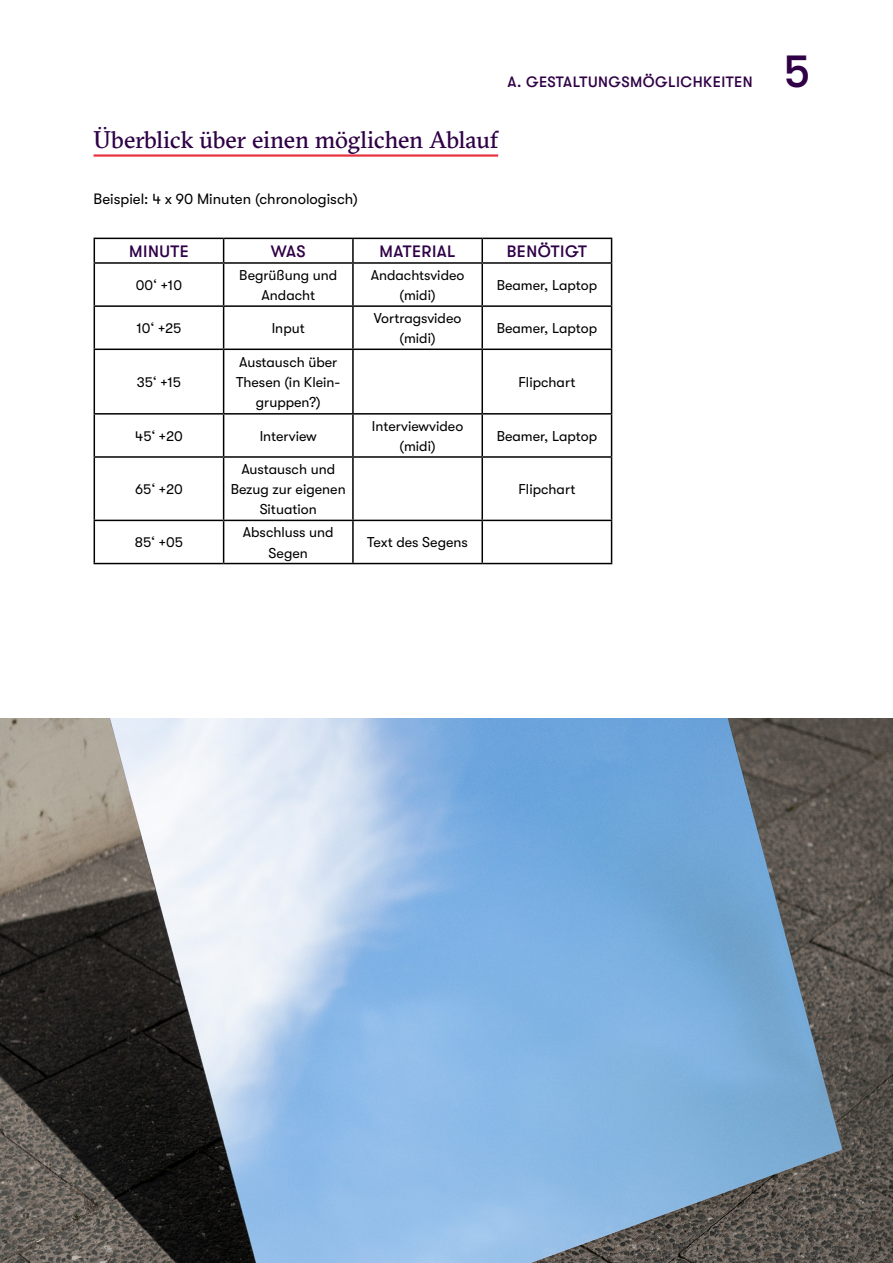
<style>
.page{position:relative;width:893px;height:1263px;background:#fff}
.page>*{position:absolute;margin:0;border:0;box-sizing:border-box;transform-origin:0 0}
.t1{font:500 45px "GT Walsheim Pro";color:#2f0046}
.t2{font:24px "GT Sectra";letter-spacing:-.015em;color:#2f0046}
.t3{font:500 16.5px "GT Walsheim Pro";letter-spacing:.03em;color:#2f0046}
.t4{font:15px "GT Walsheim Pro";color:#000}
.t5{font:500 15px "GT Walsheim Pro";letter-spacing:.03em;color:#2f0046}
.t6{font:14.25px/20.2px "GT Walsheim Pro";color:#000;text-align:center}
</style>
<div class="page">
<hr style="left:94px;top:154px;width:404px;height:3px;background:#e7343f">
<hr style="left:94px;top:238px;width:130px;height:1px;background:#000">
<svg style="left:94px;top:239px;width:1px;height:23px"></svg>
<hr style="left:224px;top:238px;width:129px;height:1px;background:#000">
<svg style="left:223px;top:239px;width:1px;height:23px"></svg>
<hr style="left:353px;top:238px;width:129px;height:1px;background:#000">
<hr style="left:352px;top:239px;width:2px;height:23px;background:#000">
<hr style="left:482px;top:238px;width:130px;height:1px;background:#000">
<hr style="left:481px;top:239px;width:2px;height:23px;background:#000">
<svg style="left:611px;top:239px;width:1px;height:23px"></svg>
<hr style="left:94px;top:262px;width:130px;height:2px;background:#000">
<hr style="left:94px;top:264px;width:1px;height:41px;background:#000">
<hr style="left:224px;top:262px;width:129px;height:2px;background:#000">
<hr style="left:223px;top:264px;width:1px;height:41px;background:#000">
<hr style="left:353px;top:262px;width:129px;height:2px;background:#000">
<hr style="left:352px;top:264px;width:2px;height:41px;background:#000">
<hr style="left:482px;top:262px;width:130px;height:2px;background:#000">
<hr style="left:481px;top:264px;width:2px;height:41px;background:#000">
<hr style="left:611px;top:264px;width:1px;height:41px;background:#000">
<hr style="left:94px;top:305px;width:130px;height:2px;background:#000">
<hr style="left:94px;top:307px;width:1px;height:42px;background:#000">
<hr style="left:224px;top:305px;width:129px;height:2px;background:#000">
<hr style="left:223px;top:307px;width:1px;height:42px;background:#000">
<hr style="left:353px;top:305px;width:129px;height:2px;background:#000">
<hr style="left:352px;top:307px;width:2px;height:42px;background:#000">
<hr style="left:482px;top:305px;width:130px;height:2px;background:#000">
<hr style="left:481px;top:307px;width:2px;height:42px;background:#000">
<hr style="left:611px;top:307px;width:1px;height:42px;background:#000">
<hr style="left:94px;top:349px;width:130px;height:1px;background:#000">
<hr style="left:94px;top:350px;width:1px;height:63px;background:#000">
<hr style="left:224px;top:349px;width:129px;height:1px;background:#000">
<hr style="left:223px;top:350px;width:1px;height:63px;background:#000">
<hr style="left:353px;top:349px;width:129px;height:1px;background:#000">
<hr style="left:352px;top:350px;width:2px;height:63px;background:#000">
<hr style="left:482px;top:349px;width:130px;height:1px;background:#000">
<hr style="left:481px;top:350px;width:2px;height:63px;background:#000">
<hr style="left:611px;top:350px;width:1px;height:63px;background:#000">
<hr style="left:94px;top:413px;width:130px;height:2px;background:#000">
<hr style="left:94px;top:415px;width:1px;height:41px;background:#000">
<hr style="left:224px;top:413px;width:129px;height:2px;background:#000">
<hr style="left:223px;top:415px;width:1px;height:41px;background:#000">
<hr style="left:353px;top:413px;width:129px;height:2px;background:#000">
<hr style="left:352px;top:415px;width:2px;height:41px;background:#000">
<hr style="left:482px;top:413px;width:130px;height:2px;background:#000">
<hr style="left:481px;top:415px;width:2px;height:41px;background:#000">
<hr style="left:611px;top:415px;width:1px;height:41px;background:#000">
<hr style="left:94px;top:456px;width:130px;height:2px;background:#000">
<hr style="left:94px;top:458px;width:1px;height:62px;background:#000">
<hr style="left:224px;top:456px;width:129px;height:2px;background:#000">
<hr style="left:223px;top:458px;width:1px;height:62px;background:#000">
<hr style="left:353px;top:456px;width:129px;height:2px;background:#000">
<hr style="left:352px;top:458px;width:2px;height:62px;background:#000">
<hr style="left:482px;top:456px;width:130px;height:2px;background:#000">
<hr style="left:481px;top:458px;width:2px;height:62px;background:#000">
<hr style="left:611px;top:458px;width:1px;height:62px;background:#000">
<hr style="left:94px;top:520px;width:130px;height:1px;background:#000">
<hr style="left:94px;top:521px;width:1px;height:42px;background:#000">
<hr style="left:224px;top:520px;width:129px;height:1px;background:#000">
<hr style="left:223px;top:521px;width:1px;height:42px;background:#000">
<hr style="left:353px;top:520px;width:129px;height:1px;background:#000">
<hr style="left:352px;top:521px;width:2px;height:42px;background:#000">
<hr style="left:482px;top:520px;width:130px;height:1px;background:#000">
<hr style="left:481px;top:521px;width:2px;height:42px;background:#000">
<hr style="left:611px;top:521px;width:1px;height:42px;background:#000">
<hr style="left:94px;top:563px;width:130px;height:1px;background:#000">
<hr style="left:224px;top:563px;width:129px;height:1px;background:#000">
<hr style="left:353px;top:563px;width:129px;height:1px;background:#000">
<hr style="left:482px;top:563px;width:130px;height:1px;background:#000">
<img style="left:0;top:719px;width:893px;height:544px">
<p class="t5" style="left:508px;top:74px;width:246px">A. GESTALTUNGSMÖGLICHKEITEN</p>
<p class="t2" style="left:94px;top:126px;width:406px">Überblick über einen möglichen Ablauf</p>
<p class="t4" style="left:94px;top:191px;width:266px">Beispiel: 4 x 90 Minuten (chronologisch)</p>
<p class="t3" style="left:129px;top:242px;width:61px">MINUTE</p>
<p class="t3" style="left:271px;top:242px;width:36px">WAS</p>
<p class="t3" style="left:379px;top:242px;width:78px">MATERIAL</p>
<p class="t3" style="left:507px;top:242px;width:82px">BENÖTIGT</p>
<p class="t6" style="left:136px;top:275px;width:48px">00‘ +10</p>
<p class="t6" style="left:239px;top:265px;width:99px">Begrüßung und<br>Andacht</p>
<p class="t6" style="left:371px;top:265px;width:95px">Andachtsvideo (midi)</p>
<p class="t6" style="left:497px;top:275px;width:102px">Beamer, Laptop</p>
<p class="t6" style="left:136px;top:318px;width:46px">10‘ +25</p>
<p class="t6" style="left:272px;top:318px;width:35px">Input</p>
<p class="t6" style="left:374px;top:308px;width:89px">Vortragsvideo (midi)</p>
<p class="t6" style="left:497px;top:318px;width:102px">Beamer, Laptop</p>
<p class="t6" style="left:137px;top:372px;width:46px">35‘ +15</p>
<p class="t6" style="left:236px;top:352px;width:106px">Austausch über<br>Thesen (in Klein&shy;gruppen?)</p>
<p class="t6" style="left:518px;top:372px;width:59px">Flipchart</p>
<p class="t6" style="left:135px;top:426px;width:49px">45‘ +20</p>
<p class="t6" style="left:260px;top:426px;width:59px">Interview</p>
<p class="t6" style="left:372px;top:416px;width:93px">Interviewvideo (midi)</p>
<p class="t6" style="left:497px;top:426px;width:102px">Beamer, Laptop</p>
<p class="t6" style="left:135px;top:479px;width:49px">65‘ +20</p>
<p class="t6" style="left:231px;top:459px;width:116px">Austausch und<br>Bezug zur eigenen<br>Situation</p>
<p class="t6" style="left:518px;top:479px;width:59px">Flipchart</p>
<p class="t6" style="left:135px;top:532px;width:49px">85‘ +05</p>
<p class="t6" style="left:243px;top:522px;width:92px">Abschluss und<br>Segen</p>
<p class="t6" style="left:367px;top:532px;width:102px">Text des Segens</p>
<h1 class="t1" style="left:784px;top:46px;width:28px">5</h1>
</div>
